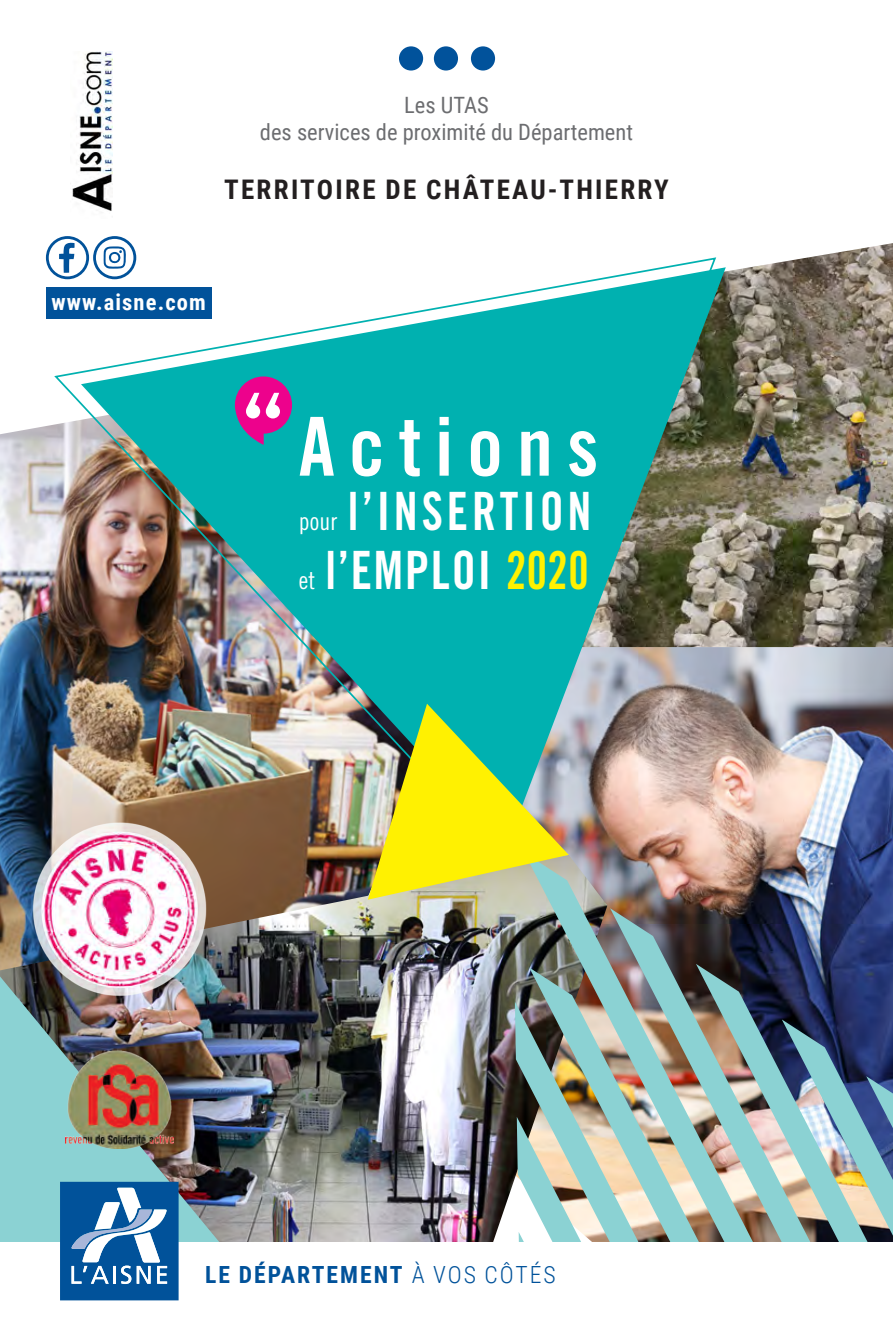
<style>
.page{position:relative;width:893px;height:1340px;background:#fff}
.page>*{position:absolute;margin:0;border:0;box-sizing:border-box;transform-origin:0 0}
.t1{font:161.1px "Caviar Dreams";color:#fff}
.t2{font:81.45px "Trade Gothic LT Std Bd Cn 20";letter-spacing:.17em;color:#fff}
.t3{font:52.88px "Trade Gothic LT Std Bd Cn 20";letter-spacing:.08em;color:#fff;scale:.91 1}
.t4{font:700 27px "Roboto Condensed";letter-spacing:.085em;color:#231f20}
.t5{font:24.53px "Trade Gothic LT Std Cn 18";letter-spacing:.01em;color:#fff}
.t6{font:700 23.62px "Roboto Condensed";letter-spacing:.085em;color:#01529a}
.t7{font:22.5px "Roboto Condensed";color:#6c6d70}
.t8{font:700 22.5px "Roboto Condensed";letter-spacing:.05em;color:#fff}
.s1{font-size:52.43px;color:#fff101}
.s2{font-weight:300}
</style>
<div class="page">
<img style="left:72px;top:51px;width:40px;height:160px">
<div style="left:399px;top:46px;width:24px;height:25px;background:#01529b;border-radius:50%"></div>
<div style="left:434px;top:46px;width:24px;height:25px;background:#01529b;border-radius:50%"></div>
<div style="left:471px;top:46px;width:24px;height:25px;background:#01529b;border-radius:50%"></div>
<div style="left:46px;top:287px;width:165px;height:31px;background:#01529a"></div>
<div style="left:46px;top:236px;width:43px;height:43px;border:3px solid #01529a;border-radius:50%"></div>
<svg style="left:59px;top:242px;width:16px;height:14px"></svg>
<div style="left:93px;top:236px;width:43px;height:43px;border:3px solid #01529a;border-radius:50%"></div>
<svg style="left:103px;top:246px;width:23px;height:10px"></svg>
<img style="left:726px;top:243px;width:167px;height:404px">
<img style="left:577px;top:647px;width:316px;height:372px">
<img style="left:1px;top:425px;width:576px;height:430px">
<img style="left:1px;top:855px;width:523px;height:387px">
<svg style="left:875px;top:1019px;width:18px;height:223px;background:#557798"></svg>
<img style="left:833px;top:963px;width:42px;height:279px">
<img style="left:791px;top:908px;width:42px;height:334px">
<img style="left:524px;top:852px;width:267px;height:390px">
<svg style="left:515px;top:1001px;width:14px;height:241px;background:#5e7876"></svg>
<svg style="left:517px;top:1116px;width:12px;height:126px"></svg>
<img style="left:529px;top:967px;width:223px;height:275px">
<svg style="left:60px;top:1181px;width:119px;height:119px"></svg>
<img style="left:66px;top:1051px;width:107px;height:97px">
<img style="left:17px;top:819px;width:205px;height:179px">
<img style="left:53px;top:256px;width:665px;height:591px">
<img style="left:368px;top:703px;width:201px;height:196px">
<p class="t7" style="left:404px;top:90px;width:86px">Les UTAS</p>
<p class="t7" style="left:260px;top:117px;width:375px">des services de proximité du Département</p>
<p class="t4" style="left:224px;top:170px;width:446px">TERRITOIRE DE CHÂTEAU-THIERRY</p>
<p class="t8" style="left:51px;top:286px;width:156px">www.aisne.com</p>
<p class="t1" style="left:242px;top:362px;width:43px">“</p>
<p class="t2" style="left:299px;top:397px;width:301px">Actions</p>
<p class="t5" style="left:299px;top:506px;width:40px">pour</p>
<p class="t3" style="left:348px;top:479px;width:269px">l’INSERTION</p>
<p class="t5" style="left:299px;top:566px;width:18px">et</p>
<p class="t3" style="left:326px;top:538px;width:290px">l’EMPLOI <span class="s1">2020</span></p>
<p class="t6" style="left:205px;top:1258px;width:352px">LE DÉPARTEMENT <span class="s2">À VOS CÔTÉS</span></p>
</div>
